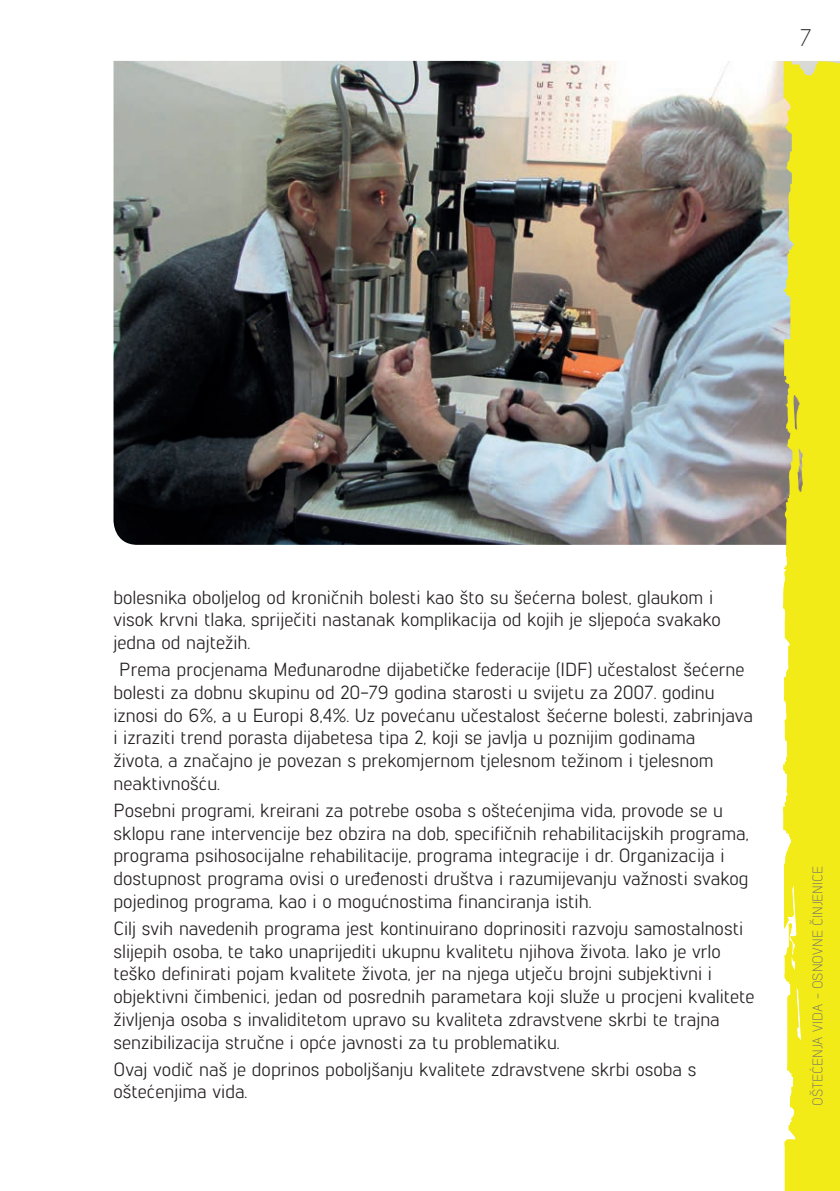
<style>
.page{position:relative;width:840px;height:1191px;background:#fff}
.page>*{position:absolute;margin:0;border:0;box-sizing:border-box;transform-origin:0 0}
.t1{font:300 24px "Lintel";color:#231f20}
.t2{font:19px/22.8px "Lintel";color:#231f20}
.t3{font:300 14px "Lintel";color:#6c6d70}
</style>
<div class="page">
<img style="left:113px;top:61px;width:669px;height:484px">
<svg style="left:782px;top:61px;width:57px;height:1130px;background:#efe82a"></svg>
<p class="t1" style="left:799px;top:22px;width:13px">7</p>
<p class="t2" style="left:113px;top:584px;width:608px">bolesnika oboljelog od kroničnih bolesti kao što su šećerna bolest, glaukom i visok krvni tlaka, spriječiti nastanak komplikacija od kojih je sljepoća svakako jedna od najtežih.</p>
<p class="t2" style="left:113px;top:657px;width:640px">Prema procjenama Međunarodne dijabetičke federacije (IDF) učestalost šećerne bolesti za dobnu skupinu od 20-79 godina starosti u svijetu za 2007. godinu iznosi do 6%, a u Europi 8,4%. Uz povećanu učestalost šećerne bolesti, zabrinjava i izraziti trend porasta dijabetesa tipa 2, koji se javlja u poznijim godinama<br>života, a značajno je povezan s prekomjernom tjelesnom težinom i tjelesnom neaktivnošću.</p>
<p class="t2" style="left:113px;top:797px;width:636px">Posebni programi, kreirani za potrebe osoba s oštećenjima vida, provode se u sklopu rane intervencije bez obzira na dob, specifičnih rehabilitacijskih programa, programa psihosocijalne rehabilitacije, programa integracije i dr. Organizacija i dostupnost programa ovisi o uređenosti društva i razumijevanju važnosti svakog pojedinog programa, kao i o mogućnostima financiranja istih.</p>
<p class="t2" style="left:113px;top:915px;width:642px">Cilj svih navedenih programa jest kontinuirano doprinositi razvoju samostalnosti slijepih osoba, te tako unaprijediti ukupnu kvalitetu njihova života. Iako je vrlo teško definirati pojam kvalitete života, jer na njega utječu brojni subjektivni i objektivni čimbenici, jedan od posrednih parametara koji služe u procjeni kvalitete življenja osoba s invaliditetom upravo su kvaliteta zdravstvene skrbi te trajna senzibilizacija stručne i opće javnosti za tu problematiku.</p>
<p class="t2" style="left:113px;top:1056px;width:584px">Ovaj vodič naš je doprinos poboljšanju kvalitete zdravstvene skrbi osoba s oštećenjima vida.</p>
<p class="t3" style="left:807px;top:1106px;width:242px;rotate:-90deg">OŠTEĆENJA VIDA - OSNOVNE ČINJENICE</p>
</div>
